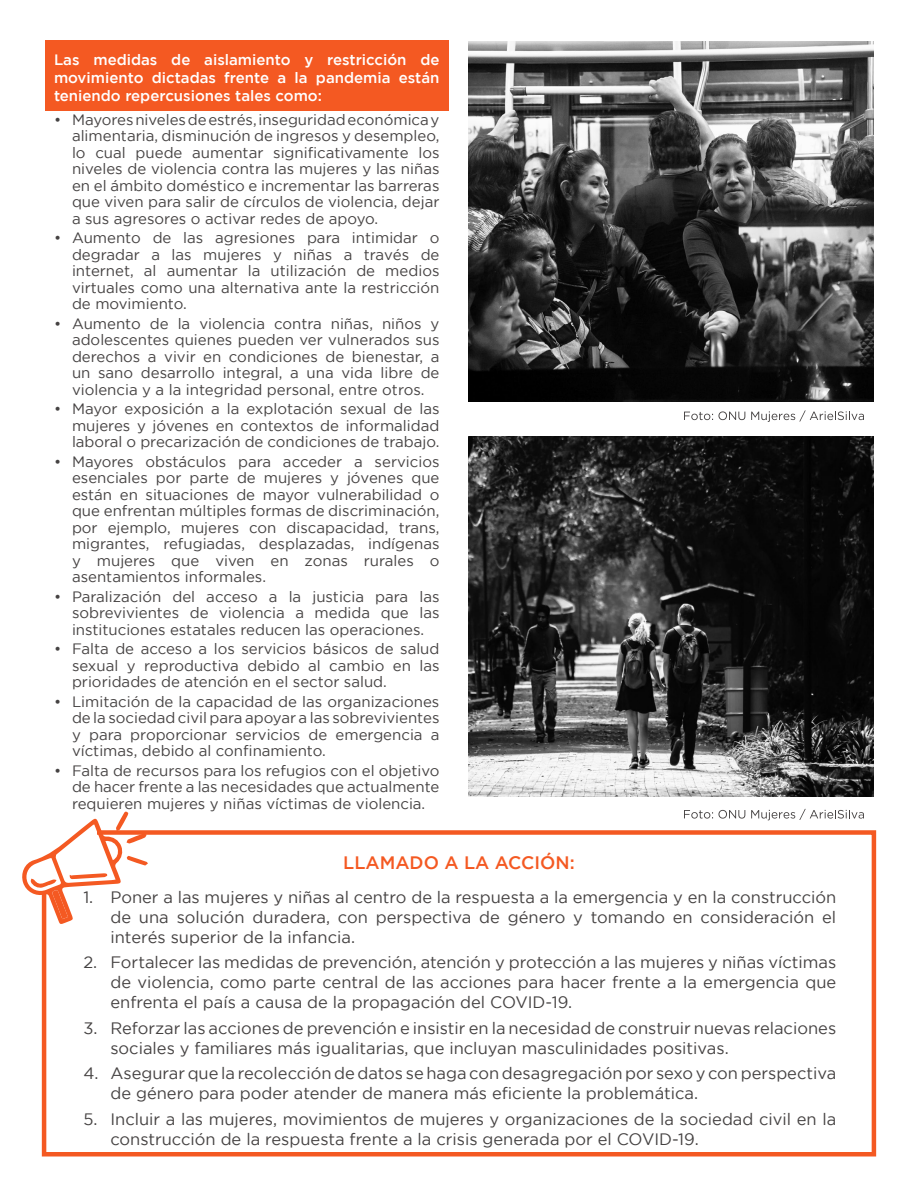
<style>
.page{position:relative;width:918px;height:1188px;background:#fff}
.page>*{position:absolute;margin:0;border:0;box-sizing:border-box;transform-origin:0 0}
.t1{font:500 18px "Gotham";color:#f45922}
.t2{font:16.5px/19.8px "Gotham";color:#454242}
.t3{font:15px/16.5px "Gotham";color:#454242;text-align:justify}
.t4{font:500 15px/18px "Gotham";color:#fff;text-align:justify}
</style>
<div class="page">
<div style="left:45px;top:40px;width:404px;height:71px;background:#f45922"></div>
<div style="left:42px;top:830px;width:834px;height:326px;border:4px solid #f45922"></div>
<img style="left:469px;top:41px;width:405px;height:360px">
<img style="left:469px;top:437px;width:405px;height:360px">
<svg style="left:684px;top:411px;width:61px;height:9px"></svg>
<svg style="left:751px;top:410px;width:113px;height:12px"></svg>
<svg style="left:684px;top:810px;width:61px;height:9px"></svg>
<svg style="left:751px;top:809px;width:113px;height:11px"></svg>
<svg style="left:22px;top:811px;width:126px;height:115px"></svg>
<p class="t4" style="left:54px;top:50px;width:387px">Las medidas de aislamiento y restricción de movimiento dictadas frente a la pandemia están teniendo repercusiones tales como:</p>
<p class="t3" style="left:72px;top:111px;width:369px;text-indent:-18px">• Mayores niveles de estrés, inseguridad económica y alimentaria, disminución de ingresos y desempleo, lo cual puede aumentar significativamente los niveles de violencia contra las mujeres y las niñas en el ámbito doméstico e incrementar las barreras que viven para salir de círculos de violencia, dejar a sus agresores o activar redes de apoyo.</p>
<p class="t3" style="left:72px;top:230px;width:369px;text-indent:-18px">• Aumento de las agresiones para intimidar o degradar a las mujeres y niñas a través de internet, al aumentar la utilización de medios virtuales como una alternativa ante la restricción de movimiento.</p>
<p class="t3" style="left:72px;top:315px;width:369px;text-indent:-18px">• Aumento de la violencia contra niñas, niños y adolescentes quienes pueden ver vulnerados sus derechos a vivir en condiciones de bienestar, a un sano desarrollo integral, a una vida libre de violencia y a la integridad personal, entre otros.</p>
<p class="t3" style="left:72px;top:401px;width:369px;text-indent:-18px">• Mayor exposición a la explotación sexual de las mujeres y jóvenes en contextos de informalidad laboral o precarización de condiciones de trabajo.</p>
<p class="t3" style="left:72px;top:453px;width:369px;text-indent:-18px">• Mayores obstáculos para acceder a servicios esenciales por parte de mujeres y jóvenes que están en situaciones de mayor vulnerabilidad o que enfrentan múltiples formas de discriminación, por ejemplo, mujeres con discapacidad, trans, migrantes, refugiadas, desplazadas, indígenas y mujeres que viven en zonas rurales o asentamientos informales.</p>
<p class="t3" style="left:72px;top:588px;width:369px;text-indent:-18px">• Paralización del acceso a la justicia para las sobrevivientes de violencia a medida que las instituciones estatales reducen las operaciones.</p>
<p class="t3" style="left:72px;top:641px;width:369px;text-indent:-18px">• Falta de acceso a los servicios básicos de salud sexual y reproductiva debido al cambio en las prioridades de atención en el sector salud.</p>
<p class="t3" style="left:72px;top:693px;width:369px;text-indent:-18px">• Limitación de la capacidad de las organizaciones de la sociedad civil para apoyar a las sobrevivientes y para proporcionar servicios de emergencia a víctimas, debido al confinamiento.</p>
<p class="t3" style="left:72px;top:762px;width:369px;text-indent:-18px">• Falta de recursos para los refugios con el objetivo de hacer frente a las necesidades que actualmente requieren mujeres y niñas víctimas de violencia.</p>
<p class="t1" style="left:343px;top:852px;width:233px">LLAMADO A LA ACCIÓN:</p>
<p class="t2" style="left:110px;top:887px;width:727px;text-align:justify;text-indent:-27px">1. Poner a las mujeres y niñas al centro de la respuesta a la emergencia y en la construcción de una solución duradera, con perspectiva de género y tomando en consideración el interés superior de la infancia.</p>
<p class="t2" style="left:110px;top:952px;width:727px;text-align:justify;text-indent:-27px">2. Fortalecer las medidas de prevención, atención y protección a las mujeres y niñas víctimas de violencia, como parte central de las acciones para hacer frente a la emergencia que enfrenta el país a causa de la propagación del COVID-19.</p>
<p class="t2" style="left:110px;top:1018px;width:727px;text-indent:-27px">3. Reforzar las acciones de prevención e insistir en la necesidad de construir nuevas relaciones sociales y familiares más igualitarias, que incluyan masculinidades positivas.</p>
<p class="t2" style="left:110px;top:1063px;width:727px;text-indent:-27px">4. Asegurar que la recolección de datos se haga con desagregación por sexo y con perspectiva de género para poder atender de manera más eficiente la problemática.</p>
<p class="t2" style="left:110px;top:1109px;width:727px;text-indent:-27px">5. Incluir a las mujeres, movimientos de mujeres y organizaciones de la sociedad civil en la construcción de la respuesta frente a la crisis generada por el COVID-19.</p>
</div>
